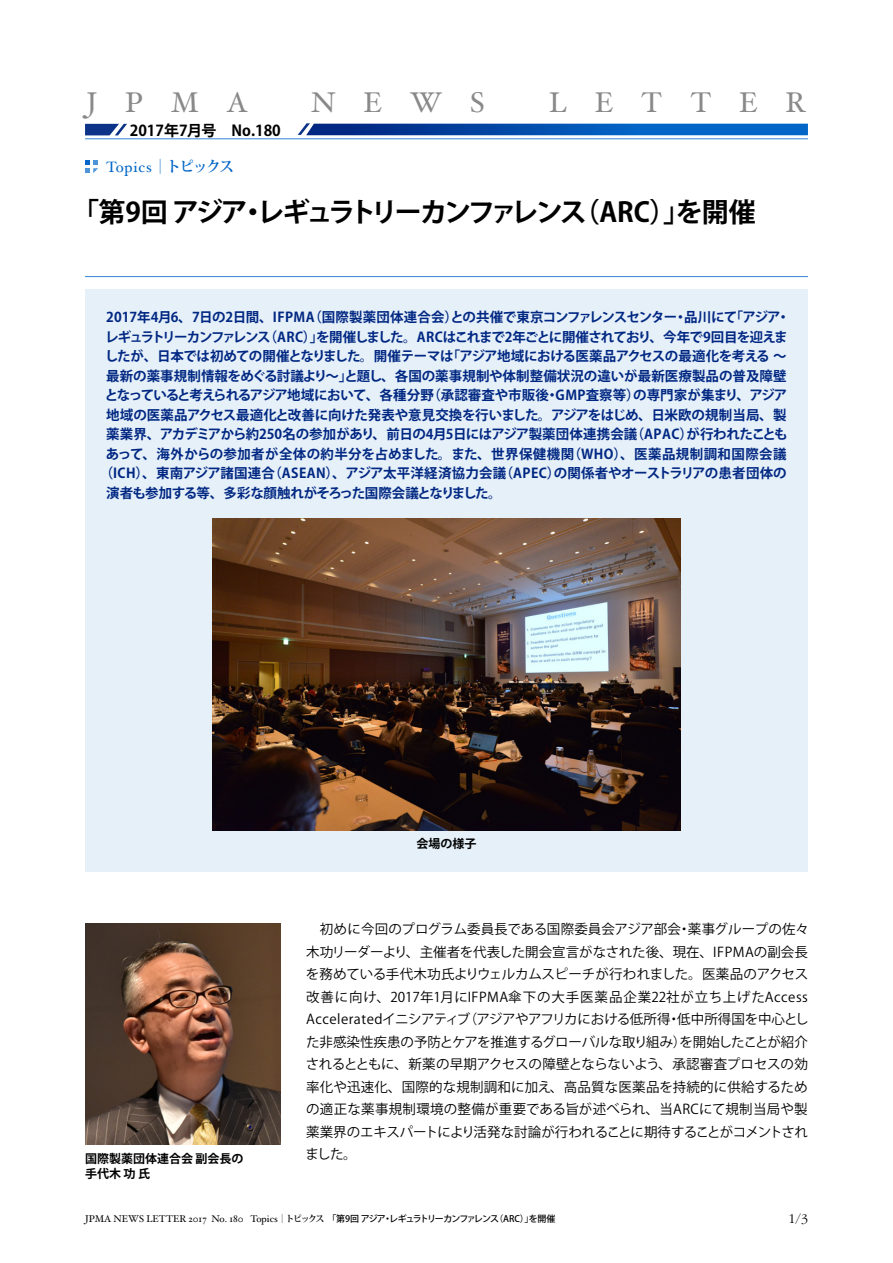
<style>
.page{position:relative;width:893px;height:1263px;background:#fff}
.page>*{position:absolute;margin:0;border:0;box-sizing:border-box;transform-origin:0 0}
.t1{font:28.5px "Hoefler Text";letter-spacing:.985em;color:#898989}
.t2{font:700 27px "Koz Go Pr 6 N";letter-spacing:-.1em;color:#000}
.t3{font:700 15px "Koz Go Pr 6 N";color:#000}
.t4{font:15px "Hoefler Text";letter-spacing:.05em;color:#0266c8}
.t5{font:300 13.8px "Garamond";color:#000}
.t6{font:13.5px/22.5px "Koz Go Pr 6 N";letter-spacing:-.04em;color:#000;text-align:justify}
.t7{font:700 13.5px "Koz Go Pr 6 N";letter-spacing:-.01em;color:#002782}
.t8{font:700 13.5px "Koz Go Pr 6 N";letter-spacing:-.075em;color:#002782}
.t9{font:700 13.5px "Koz Go Pr 6 N";letter-spacing:.015em;color:#002782}
.t10{font:700 13.5px "Koz Go Pr 6 N";letter-spacing:-.035em;color:#002782}
.t11{font:700 13.5px "Koz Go Pr 6 N";letter-spacing:.03em;color:#002782}
.t12{font:700 13.5px "Koz Go Pr 6 N";letter-spacing:-.04em;color:#002782}
.t13{font:700 12px "Koz Go Pr 6 N";color:#000}
.t14{font:500 9px "Koz Go Pr 6 N";letter-spacing:-.1em;color:#000}
.s1{font-family:"Koz Min Pr 6 N";font-weight:700}
.s2{font-family:"Hoefler Text";font-weight:400;font-size:9.75px}
.s3{font-family:"Koz Min Pro";font-weight:400}
.s4{font-family:"Koz Min Pro";font-weight:700}
</style>
<div class="page">
<div style="left:85px;top:289px;width:723px;height:583px;background:#e6f0f9"></div>
<img style="left:85px;top:923px;width:196px;height:221px">
<hr style="left:85px;top:276px;width:723px;height:1px;background:#3585d3">
<svg style="left:85px;top:160px;width:13px;height:13px"></svg>
<svg style="left:85px;top:124px;width:42px;height:11px"></svg>
<svg style="left:298px;top:123px;width:510px;height:12px;background:#135ab3"></svg>
<hr style="left:85px;top:139px;width:723px;height:1px;background:#3585d3">
<img style="left:213px;top:519px;width:467px;height:312px">
<h1 class="t1" style="left:87px;top:85px;width:163px">JPMA</h1>
<h1 class="t1" style="left:311px;top:85px;width:175px">NEWS</h1>
<h1 class="t1" style="left:549px;top:85px;width:259px">LETTER</h1>
<p class="t3" style="left:130px;top:122px;width:153px">2017年7月号　No.180</p>
<p class="t4" style="left:106px;top:158px;width:130px">Topics<span class="s1">｜トピックス</span></p>
<h2 class="t2" style="left:72px;top:196px;width:685px">「第9回 アジア・レギュラトリーカンファレンス（ARC）」を開催</h2>
<p class="t7" style="left:106px;top:310px;width:685px">2017年4月6、7日の2日間、IFPMA（国際製薬団体連合会）との共催で東京コンファレンスセンター・品川にて「アジア・</p>
<p class="t8" style="left:105px;top:329px;width:684px">レギュラトリーカンファレンス（ARC）」を開催しました。ARCはこれまで2年ごとに開催されており、今年で9回目を迎えま</p>
<p class="t10" style="left:105px;top:349px;width:683px">したが、日本では初めての開催となりました。開催テーマは「アジア地域における医薬品アクセスの最適化を考える 〜</p>
<p class="t7" style="left:106px;top:368px;width:682px">最新の薬事規制情報をめぐる討議より〜」と題し、各国の薬事規制や体制整備状況の違いが最新医療製品の普及障壁</p>
<p class="t7" style="left:105px;top:388px;width:684px">となっていると考えられるアジア地域において、各種分野（承認審査や市販後・GMP査察等）の専門家が集まり、アジア</p>
<p class="t7" style="left:106px;top:407px;width:682px">地域の医薬品アクセス最適化と改善に向けた発表や意見交換を行いました。アジアをはじめ、日米欧の規制当局、製</p>
<p class="t7" style="left:106px;top:427px;width:683px">薬業界、アカデミアから約250名の参加があり、前日の4月5日にはアジア製薬団体連携会議（APAC）が行われたことも</p>
<p class="t11" style="left:106px;top:446px;width:682px">あって、海外からの参加者が全体の約半分を占めました。また、世界保健機関（WHO）、医薬品規制調和国際会議</p>
<p class="t9" style="left:100px;top:466px;width:688px">（ICH）、東南アジア諸国連合（ASEAN）、アジア太平洋経済協力会議（APEC）の関係者やオーストラリアの患者団体の</p>
<p class="t12" style="left:106px;top:485px;width:397px">演者も参加する等、多彩な顔触れがそろった国際会議となりました。</p>
<p class="t13" style="left:417px;top:836px;width:61px">会場の様子</p>
<p class="t6" style="left:306px;top:918px;width:505px">　初めに今回のプログラム委員長である国際委員会アジア部会・薬事グループの佐々木功リーダーより、主催者を代表した開会宣言がなされた後、現在、IFPMAの副会長を務めている手代木功氏よりウェルカムスピーチが行われました。医薬品のアクセス改善に向け、2017年1月にIFPMA傘下の大手医薬品企業22社が立ち上げたAccess Acceleratedイニシアティブ（アジアやアフリカにおける低所得・低中所得国を中心とした非感染性疾患の予防とケアを推進するグローバルな取り組み）を開始したことが紹介されるとともに、新薬の早期アクセスの障壁とならないよう、承認審査プロセスの効率化や迅速化、国際的な規制調和に加え、高品質な医薬品を持続的に供給するための適正な薬事規制環境の整備が重要である旨が述べられ、当ARCにて規制当局や製薬業界のエキスパートにより活発な討論が行われることに期待することがコメントされ</p>
<p class="t13" style="left:85px;top:1151px;width:160px">国際製薬団体連合会 副会長の</p>
<p class="t6" style="left:306px;top:1143px;width:53px">ました。</p>
<p class="t13" style="left:85px;top:1166px;width:67px">手代木 功 氏</p>
<p class="t14" style="left:85px;top:1214px;width:472px"><span class="s2">JPMA NEWS LETTER 2017 No. 180 Topics</span><span class="s3">｜</span><span class="s4">トピックス</span> 「第9回 アジア・レギュラトリーカンファレンス（ARC）」を開催</p>
<p class="t5" style="left:789px;top:1211px;width:21px">1/3</p>
</div>
